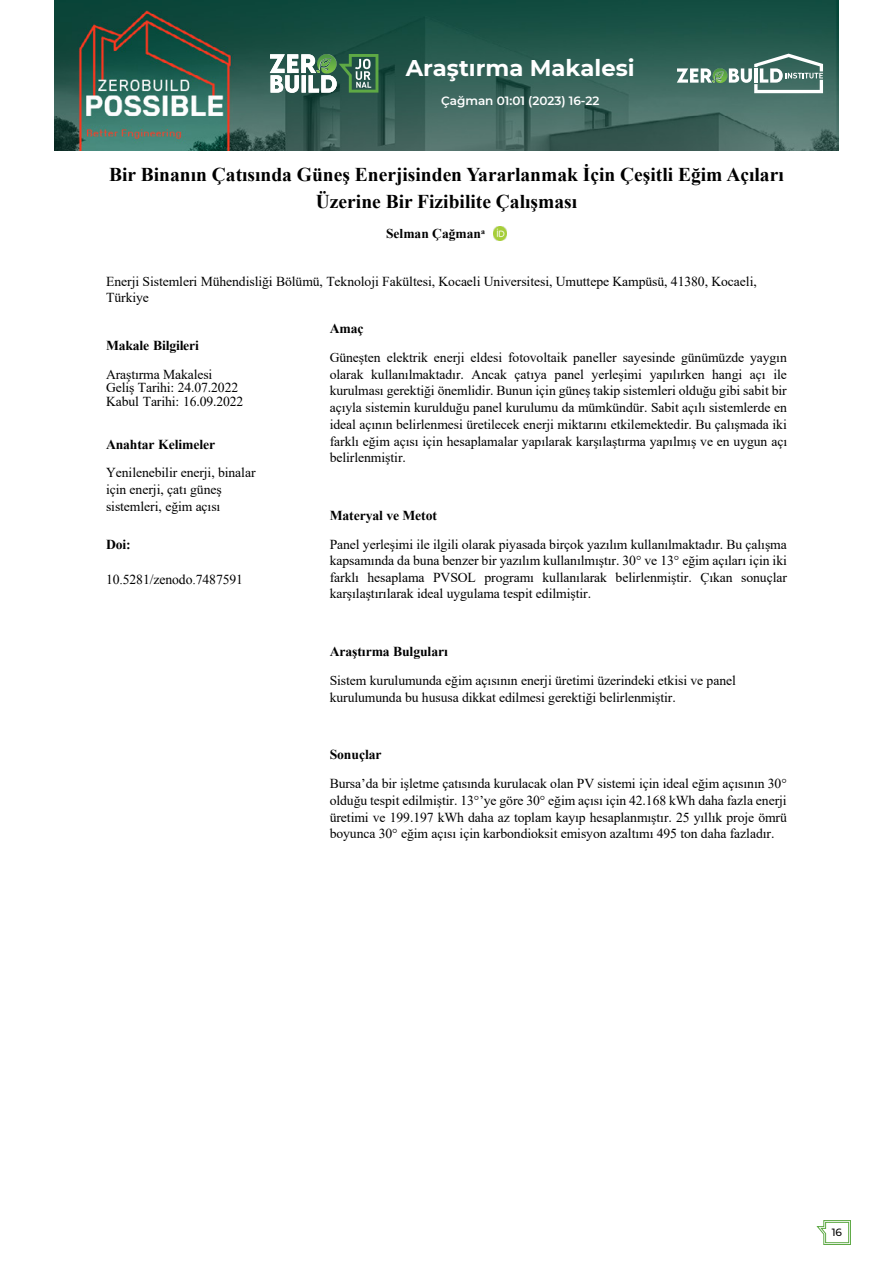
<style>
.page{position:relative;width:893px;height:1263px;background:#fff}
.page>*{position:absolute;margin:0;border:0;box-sizing:border-box;transform-origin:0 0}
.t1{font:700 22.8px "Montserrat";color:#fff}
.t2{font:700 19.5px/27px "Times New Roman";color:#000;text-align:center}
.t3{font:13.65px/16.6px "Times New Roman";letter-spacing:-.005em;color:#000}
.t4{font:700 13.65px "Times New Roman";letter-spacing:-.01em;color:#000}
.t5{font:700 13.5px "Times New Roman";color:#000}
.t6{font:600 12px "Montserrat";color:#fff}
.t7{font:500 10.5px "Montserrat";color:#000}
</style>
<div class="page">
<svg style="left:817px;top:1220px;width:34px;height:25px"></svg>
<img style="left:54px;top:0;width:785px;height:150px">
<svg style="left:270px;top:54px;width:108px;height:39px"></svg>
<img style="left:723px;top:68px;width:4px;height:15px">
<svg style="left:677px;top:68px;width:46px;height:15px"></svg>
<svg style="left:729px;top:54px;width:94px;height:39px"></svg>
<img style="left:493px;top:227px;width:14px;height:13px">
<h1 class="t1" style="left:406px;top:51px;width:230px">Araştırma Makalesi</h1>
<p class="t6" style="left:441px;top:92px;width:160px">Çağman 01:01 (2023) 16-22</p>
<h2 class="t2" style="left:109px;top:161px;width:676px">Bir Binanın Çatısında Güneş Enerjisinden Yararlanmak İçin Çeşitli Eğim Açıları<br>Üzerine Bir Fizibilite Çalışması</h2>
<p class="t4" style="left:323px;top:163px;width:248px">ÜZERINE BIR FIZIBILITE ÇALIŞMASI</p>
<p class="t5" style="left:386px;top:224px;width:100px">Selman Çağman<sup>a</sup></p>
<p class="t3" style="left:106px;top:273px;width:652px;line-height:15.5px">Enerji Sistemleri Mühendisliği Bölümü, Teknoloji Fakültesi, Kocaeli Universitesi, Umuttepe Kampüsü, 41380, Kocaeli,<br>Türkiye</p>
<p class="t4" style="left:106px;top:335px;width:94px">Makale Bilgileri</p>
<p class="t3" style="left:106px;top:367px;width:139px;line-height:13.6px">Araştırma Makalesi<br>Geliş Tarihi: 24.07.2022<br>Kabul Tarihi: 16.09.2022</p>
<p class="t4" style="left:106px;top:434px;width:111px">Anahtar Kelimeler</p>
<p class="t3" style="left:106px;top:464px;width:151px">Yenilenebilir enerji, binalar için enerji, çatı güneş sistemleri, eğim açısı</p>
<p class="t4" style="left:106px;top:534px;width:26px">Doi:</p>
<p class="t3" style="left:106px;top:570px;width:139px">10.5281/zenodo.7487591</p>
<p class="t4" style="left:330px;top:318px;width:35px">Amaç</p>
<p class="t3" style="left:330px;top:348px;width:459px;text-align:justify">Güneşten elektrik enerji eldesi fotovoltaik paneller sayesinde günümüzde yaygın olarak kullanılmaktadır. Ancak çatıya panel yerleşimi yapılırken hangi açı ile kurulması gerektiği önemlidir. Bunun için güneş takip sistemleri olduğu gibi sabit bir açıyla sistemin kurulduğu panel kurulumu da mümkündür. Sabit açılı sistemlerde en ideal açının belirlenmesi üretilecek enerji miktarını etkilemektedir. Bu çalışmada iki farklı eğim açısı için hesaplamalar yapılarak karşılaştırma yapılmış ve en uygun açı belirlenmiştir.</p>
<p class="t4" style="left:330px;top:505px;width:109px">Materyal ve Metot</p>
<p class="t3" style="left:330px;top:535px;width:459px;text-align:justify">Panel yerleşimi ile ilgili olarak piyasada birçok yazılım kullanılmaktadır. Bu çalışma kapsamında da buna benzer bir yazılım kullanılmıştır. 30° ve 13° eğim açıları için iki farklı hesaplama PVSOL programı kullanılarak belirlenmiştir. Çıkan sonuçlar karşılaştırılarak ideal uygulama tespit edilmiştir.</p>
<p class="t4" style="left:330px;top:642px;width:120px">Araştırma Bulguları</p>
<p class="t3" style="left:330px;top:672px;width:408px">Sistem kurulumunda eğim açısının enerji üretimi üzerindeki etkisi ve panel kurulumunda bu hususa dikkat edilmesi gerektiği belirlenmiştir.</p>
<p class="t4" style="left:330px;top:745px;width:53px">Sonuçlar</p>
<p class="t3" style="left:330px;top:775px;width:459px;text-align:justify">Bursa’da bir işletme çatısında kurulacak olan PV sistemi için ideal eğim açısının 30° olduğu tespit edilmiştir. 13°’ye göre 30° eğim açısı için 42.168 kWh daha fazla enerji üretimi ve 199.197 kWh daha az toplam kayıp hesaplanmıştır. 25 yıllık proje ömrü boyunca 30° eğim açısı için karbondioksit emisyon azaltımı 495 ton daha fazladır.</p>
<p class="t7" style="left:832px;top:1225px;width:12px">16</p>
</div>
